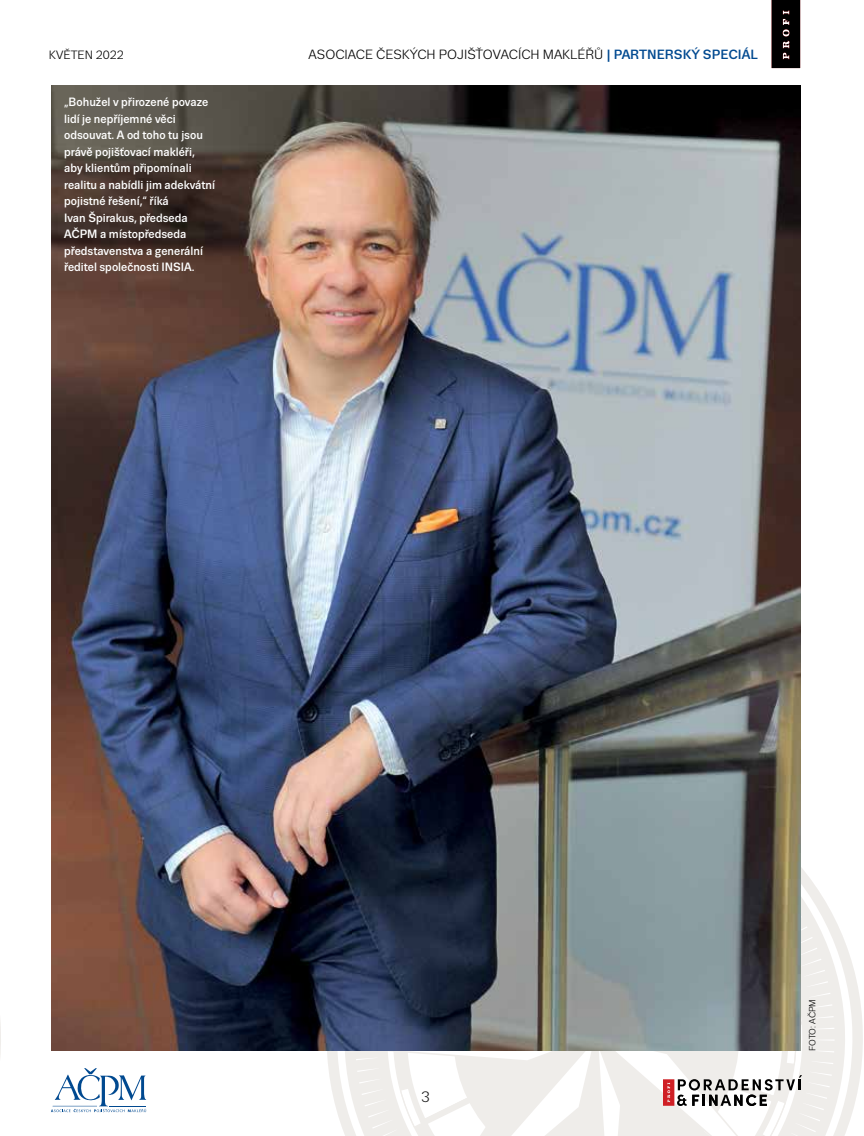
<style>
.page{position:relative;width:864px;height:1136px;background:#fff}
.page>*{position:absolute;margin:0;border:0;box-sizing:border-box;transform-origin:0 0}
.t1{font:15px "Trivia Sans";color:#000}
.t2{font:13.35px "Trivia Sans";color:#000}
.t3{font:700 12px/16.5px "Trivia Sans";color:#fff}
.t4{font:12px "Trivia Sans";color:#000}
.t5{font:9px "Trivia Sans";letter-spacing:-.015em;color:#000}
.s1{font-weight:700;color:#004990}
</style>
<div class="page">
<svg style="left:0;top:1021px;width:1px;height:35px"></svg>
<svg style="left:771px;top:0;width:28px;height:68px;background:#161112"></svg>
<svg style="left:330px;top:773px;width:528px;height:346px"></svg>
<svg style="left:339px;top:782px;width:511px;height:353px"></svg>
<img style="left:51px;top:85px;width:748px;height:965px">
<svg style="left:51px;top:1068px;width:95px;height:44px"></svg>
<hr style="left:109px;top:1105px;width:37px;height:1px;background:#004990">
<hr style="left:52px;top:1105px;width:45px;height:1px;background:#004990">
<svg style="left:380px;top:820px;width:439px;height:315px;background:#8e9496"></svg>
<p class="t4" style="left:49px;top:49px;width:76px">KVĚTEN 2022</p>
<p class="t2" style="left:308px;top:48px;width:450px">ASOCIACE ČESKÝCH POJIŠŤOVACÍCH MAKLÉŘŮ <span class="s1">| PARTNERSKÝ SPECIÁL</span></p>
<p class="t3" style="left:64px;top:94px;width:152px">„Bohužel v přirozené povaze lidí je nepříjemné věci odsouvat. A od toho tu jsou právě pojišťovací makléři, aby klientům připomínali realitu a nabídli jim adekvátní pojistné řešení,“ říká<br>Ivan Špirakus, předseda<br>AČPM a místopředseda představenstva a generální ředitel společnosti INSIA.</p>
<p class="t1" style="left:421px;top:1088px;width:10px">3</p>
<p class="t5" style="left:807px;top:1050px;width:53px;rotate:-90deg">FOTO: AČPM</p>
</div>
